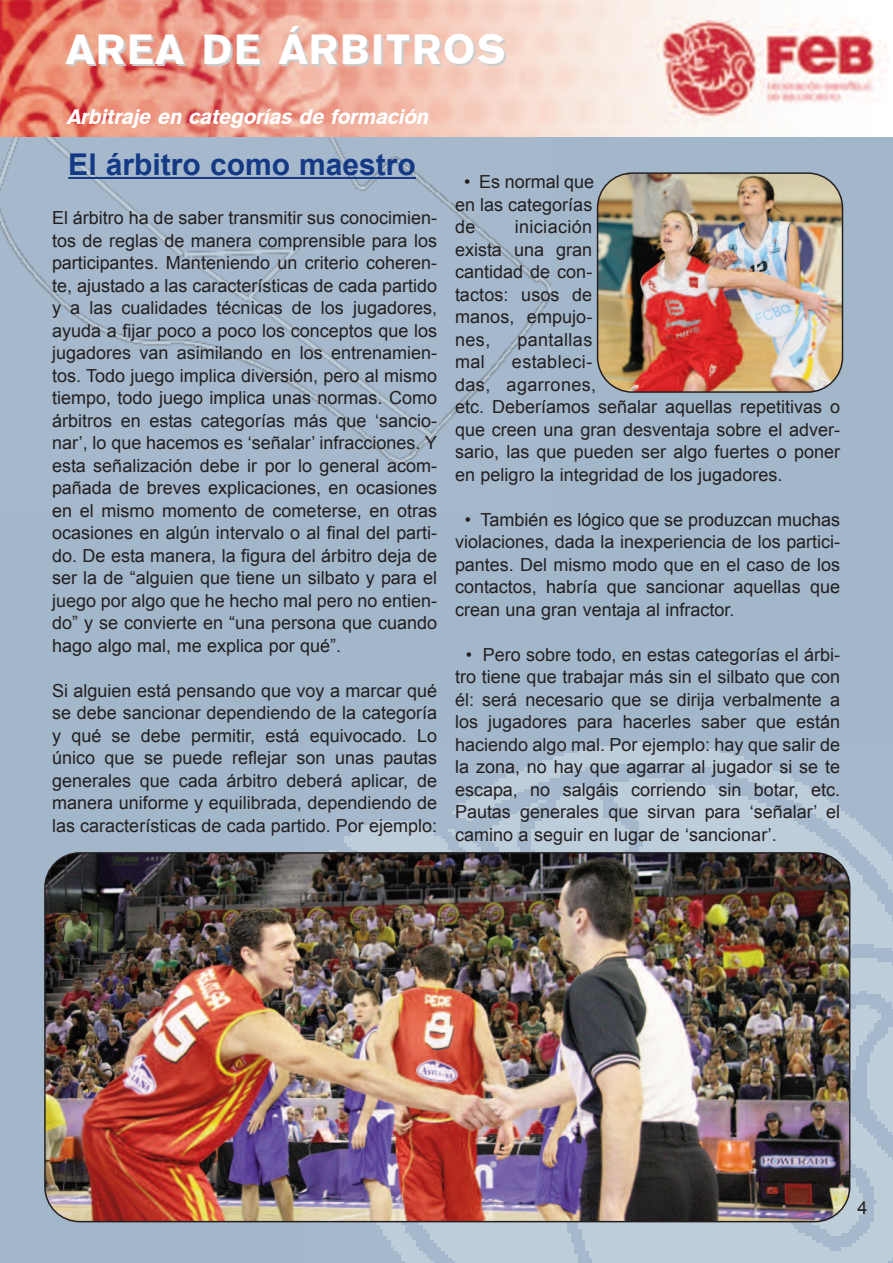
<style>
.page{position:relative;width:893px;height:1263px;background:#fff}
.page>*{position:absolute;margin:0;border:0;box-sizing:border-box;transform-origin:0 0}
.t1{font:42px "Gothic 725 BT Black A";letter-spacing:.05em;color:#fff}
.t2{font:700 30px "Arial";color:#143a85}
.t3{font:italic 21px "Gothic 725 BT Black A";color:#fff}
.t4{font:18px/22.5px "Arial";color:#231f20;text-align:justify}
.t5{font:18px "Arial";letter-spacing:.02em;color:#231f20}
</style>
<div class="page">
<div style="left:0;top:1px;width:893px;height:1262px;background:#a3b7cb"></div>
<img style="left:304px;top:743px;width:589px;height:520px">
<img style="left:0;top:136px;width:550px;height:328px">
<img style="left:0;top:0;width:893px;height:136px">
<img style="left:597px;top:172px;width:246px;height:221px">
<img style="left:44px;top:852px;width:806px;height:370px">
<hr style="left:68px;top:177px;width:348px;height:2px;background:#143a85">
<h1 class="t1" style="left:67px;top:23px;width:440px">AREA DE ÁRBITROS</h1>
<p class="t3" style="left:67px;top:103px;width:368px">Arbitraje en categorías de formación</p>
<h2 class="t2" style="left:68px;top:148px;width:349px">El árbitro como maestro</h2>
<p class="t4" style="left:52px;top:207px;width:386px">El árbitro ha de saber transmitir sus conocimien&shy;tos de reglas de manera comprensible para los participantes. Manteniendo un criterio coheren&shy;te, ajustado a las características de cada partido y a las cualidades técnicas de los jugadores, ayuda a fijar poco a poco los conceptos que los jugadores van asimilando en los entrenamien&shy;tos. Todo juego implica diversión, pero al mismo tiempo, todo juego implica unas normas. Como árbitros en estas categorías más que ‘sancio&shy;nar’, lo que hacemos es ‘señalar’ infracciones. Y esta señalización debe ir por lo general acom&shy;pañada de breves explicaciones, en ocasiones en el mismo momento de cometerse, en otras ocasiones en algún intervalo o al final del parti&shy;do. De esta manera, la figura del árbitro deja de ser la de “alguien que tiene un silbato y para el juego por algo que he hecho mal pero no entien&shy;do” y se convierte en “una persona que cuando hago algo mal, me explica por qué”.</p>
<p class="t4" style="left:52px;top:679px;width:386px">Si alguien está pensando que voy a marcar qué se debe sancionar dependiendo de la categoría y qué se debe permitir, está equivocado. Lo único que se puede reflejar son unas pautas generales que cada árbitro deberá aplicar, de manera uniforme y equilibrada, dependiendo de las características de cada partido. Por ejemplo:</p>
<p class="t4" style="left:455px;top:171px;width:141px;text-indent:9px">• Es normal que en las categorías de</p>
<p class="t4" style="left:455px;top:216px;width:139px;text-indent:60px">iniciación exista una gran cantidad de con&shy;tactos: usos de manos, empujo&shy;nes,</p>
<p class="t5" style="left:518px;top:330px;width:76px">pantallas</p>
<p class="t4" style="left:455px;top:351px;width:386px;text-align:left;text-indent:57px">estableci-<br>das, agarrones,<br>etc. Deberíamos señalar aquellas repetitivas o que creen una gran desventaja sobre el adver&shy;sario, las que pueden ser algo fuertes o poner en peligro la integridad de los jugadores.</p>
<p class="t4" style="left:455px;top:508px;width:386px;text-indent:10px">• También es lógico que se produzcan muchas violaciones, dada la inexperiencia de los partici&shy;pantes. Del mismo modo que en el caso de los contactos, habría que sancionar aquellas que crean una gran ventaja al infractor.</p>
<p class="t4" style="left:455px;top:643px;width:386px;text-indent:11px">• Pero sobre todo, en estas categorías el árbi&shy;tro tiene que trabajar más sin el silbato que con él: será necesario que se dirija verbalmente a los jugadores para hacerles saber que están haciendo algo mal. Por ejemplo: hay que salir de la zona, no hay que agarrar al jugador si se te escapa, no salgáis corriendo sin botar, etc.<br>Pautas generales que sirvan para ‘señalar’ el camino a seguir en lugar de ‘sancionar’.</p>
<p class="t4" style="left:455px;top:351px;width:31px">mal</p>
<p class="t4" style="left:857px;top:1196px;width:12px">4</p>
</div>
